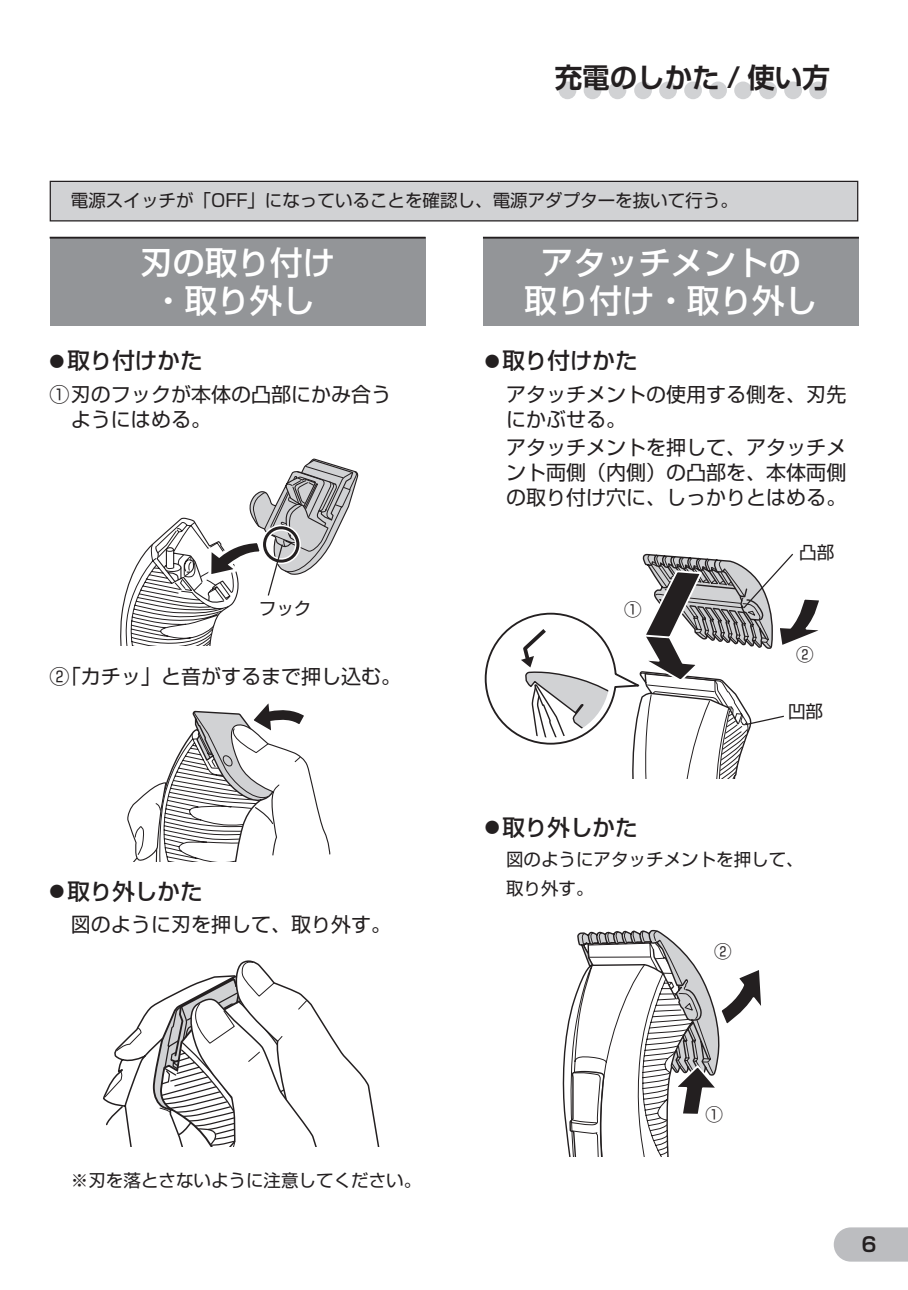
<style>
.page{position:relative;width:908px;height:1290px;background:#fff}
.page>*{position:absolute;margin:0;border:0;box-sizing:border-box;transform-origin:0 0}
.t1{font:500 32.5px/37.5px "Shin Go Pro";color:#fff;text-align:center}
.t2{font:700 27.5px "Shin Go Pro De";color:#231f20}
.t3{font:500 22.5px "Shin Go Pro";color:#231f20}
.t4{font:20px/25px "Shin Go Pro";color:#231f20}
.t5{font:700 20px "Shin Go Pro De";color:#231f20}
.t6{font:17.5px/28.5px "Shin Go Pro";color:#231f20}
.s1{font-weight:300;font-size:15px}
</style>
<div class="page">
<svg style="left:833px;top:1227px;width:74px;height:34px;background:#c0c1c4"></svg>
<div style="left:808px;top:81px;width:18px;height:18px;background:#d1d2d4;border-radius:50%"></div>
<div style="left:783px;top:81px;width:18px;height:18px;background:#d1d2d4;border-radius:50%"></div>
<div style="left:758px;top:81px;width:18px;height:18px;background:#d1d2d4;border-radius:50%"></div>
<div style="left:733px;top:81px;width:18px;height:18px;background:#d1d2d4;border-radius:50%"></div>
<div style="left:708px;top:81px;width:18px;height:18px;background:#d1d2d4;border-radius:50%"></div>
<div style="left:684px;top:81px;width:17px;height:18px;background:#d1d2d4;border-radius:50%"></div>
<div style="left:659px;top:81px;width:17px;height:18px;background:#d1d2d4;border-radius:50%"></div>
<div style="left:634px;top:81px;width:17px;height:18px;background:#d1d2d4;border-radius:50%"></div>
<div style="left:608px;top:81px;width:18px;height:18px;background:#d1d2d4;border-radius:50%"></div>
<div style="left:583px;top:81px;width:18px;height:18px;background:#d1d2d4;border-radius:50%"></div>
<div style="left:558px;top:81px;width:18px;height:18px;background:#d1d2d4;border-radius:50%"></div>
<div style="left:50px;top:181px;width:807px;height:40px;background:#d1d2d4"></div>
<div style="left:50px;top:181px;width:807px;height:40px;border:1px solid #231f20"></div>
<div style="left:50px;top:238px;width:375px;height:88px;background:#939598"></div>
<hr style="left:50px;top:237px;width:375px;height:2px;background:#231f20">
<div style="left:482px;top:238px;width:376px;height:88px;background:#939598"></div>
<hr style="left:482px;top:237px;width:376px;height:2px;background:#231f20">
<svg style="left:120px;top:459px;width:238px;height:187px"></svg>
<svg style="left:127px;top:703px;width:203px;height:158px"></svg>
<svg style="left:103px;top:960px;width:277px;height:187px"></svg>
<svg style="left:484px;top:553px;width:335px;height:225px"></svg>
<svg style="left:562px;top:930px;width:200px;height:226px"></svg>
<h2 class="t2" style="left:554px;top:55px;width:276px">充電のしかた / 使い方</h2>
<p class="t6" style="left:71px;top:184px;width:668px">電源スイッチが「OFF」になっていることを確認し、電源アダプターを抜いて行う。</p>
<h1 class="t1" style="left:140px;top:240px;width:196px">刃の取り付け・取り外し</h1>
<h1 class="t1" style="left:524px;top:240px;width:294px">アタッチメントの取り付け・取り外し</h1>
<p class="t3" style="left:50px;top:342px;width:154px"><span class="s1">●</span> 取り付けかた</p>
<p class="t4" style="left:71px;top:379px;width:321px;text-indent:-21px">① 刃のフックが本体の凸部にかみ合うようにはめる。</p>
<p class="t6" style="left:259px;top:591px;width:54px">フック</p>
<p class="t4" style="left:50px;top:661px;width:353px">② 「カチッ」と音がするまで押し込む。</p>
<p class="t3" style="left:50px;top:873px;width:154px"><span class="s1">●</span> 取り外しかた</p>
<p class="t4" style="left:71px;top:910px;width:321px">図のように刃を押して、取り外す。</p>
<p class="t3" style="left:484px;top:342px;width:154px"><span class="s1">●</span> 取り付けかた</p>
<p class="t4" style="left:506px;top:379px;width:342px">アタッチメントの使用する側を、刃先にかぶせる。</p>
<p class="t4" style="left:506px;top:433px;width:342px;text-align:justify">アタッチメントを押して、アタッチメント両側（内側）の凸部を、本体両側の取り付け穴に、しっかりとはめる。</p>
<p class="t6" style="left:624px;top:593px;width:19px">①</p>
<p class="t6" style="left:799px;top:536px;width:36px">凸部</p>
<p class="t6" style="left:795px;top:638px;width:19px">②</p>
<p class="t6" style="left:787px;top:695px;width:36px">凹部</p>
<p class="t3" style="left:484px;top:809px;width:154px"><span class="s1">●</span> 取り外しかた</p>
<p class="t6" style="left:506px;top:843px;width:299px">図のようにアタッチメントを押して、取り外す。</p>
<p class="t6" style="left:713px;top:935px;width:19px">②</p>
<p class="t6" style="left:71px;top:1164px;width:351px">※刃を落とさないように注意してください。</p>
<p class="t6" style="left:705px;top:1098px;width:19px">①</p>
<p class="t5" style="left:861px;top:1228px;width:17px">6</p>
</div>
